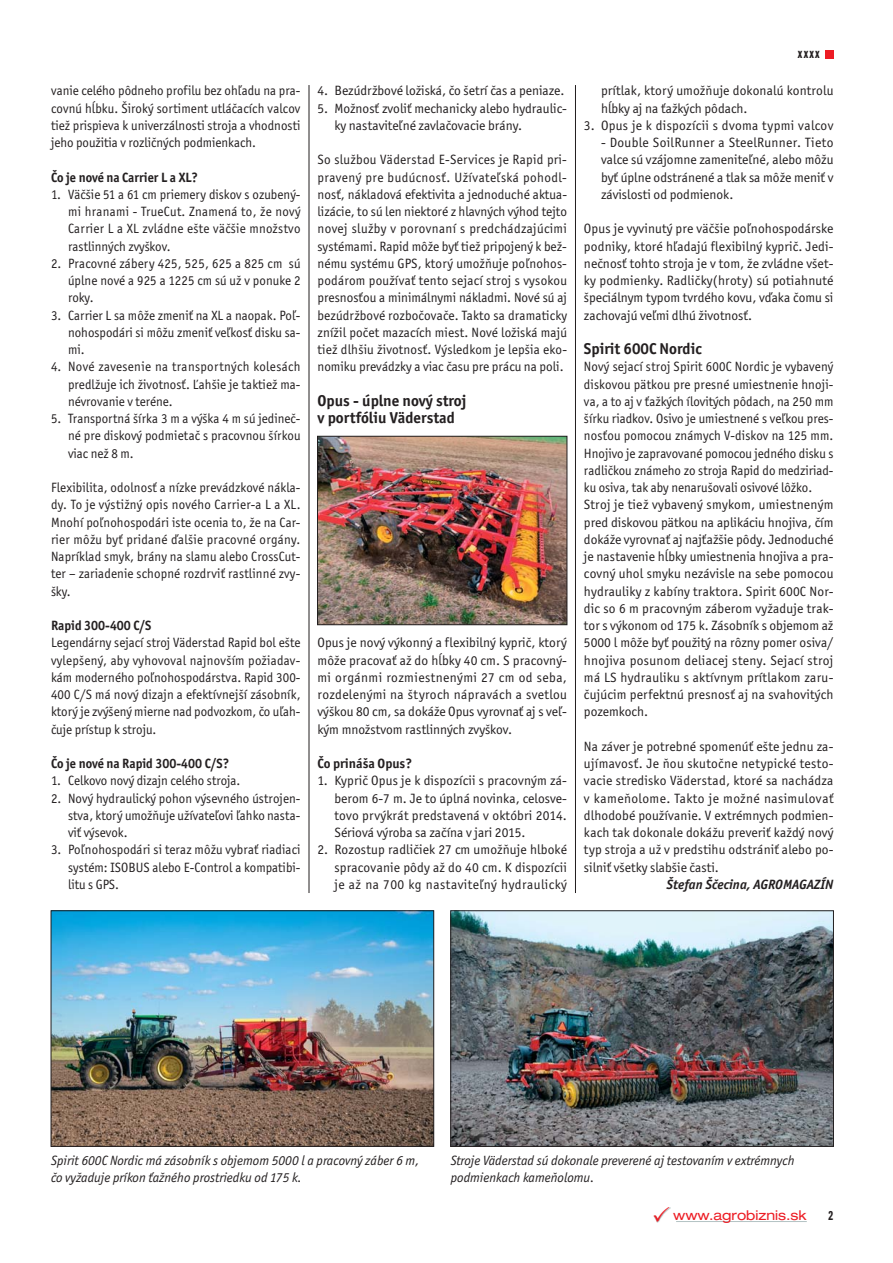
<style>
.page{position:relative;width:893px;height:1263px;background:#fff}
.page>*{position:absolute;margin:0;border:0;box-sizing:border-box;transform-origin:0 0}
.t1{font:700 15.75px/17.2px "Officina San Itc TEE";color:#231f20}
.t2{font:13.5px/17.2px "Officina San Itc TEE";color:#231f20;text-align:justify;scale:.96 1}
.t3{font:13.5px/17.2px "Officina San Itc TEE";color:#231f20;text-align:justify}
.t4{font:italic 13.5px/17.2px "Officina San Itc TEE";color:#231f20}
.t5{font:700 13.5px "Officina San Itc TEE";color:#231f20;scale:.96 1}
.t6{font:13.5px "Officina San Itc TEE";letter-spacing:.025em;color:#231f20}
.t7{font:italic 700 13.5px "Officina San Itc TEE";color:#231f20}
.t8{font:expanded 13.5px "Helvetica Neue LT Pro";color:#ed1c24}
.t9{font:700 13.5px "Officina San Itc TEE";color:#231f20}
.t10{font:700 condensed 13.5px "URW Grotesk TEE";color:#231f20}
</style>
<div class="page">
<div style="left:825px;top:50px;width:8px;height:8px;background:#ed1c24"></div>
<hr style="left:676px;top:1221px;width:131px;height:1px;background:#b3c3c4">
<hr style="left:309px;top:85px;width:1px;height:808px;background:#231f20">
<hr style="left:575px;top:85px;width:1px;height:808px;background:#231f20">
<img style="left:319px;top:438px;width:246px;height:185px">
<div style="left:317px;top:436px;width:250px;height:189px;border:1px solid #231f20"></div>
<img style="left:53px;top:912px;width:379px;height:233px">
<div style="left:51px;top:910px;width:383px;height:237px;border:1px solid #231f20"></div>
<img style="left:452px;top:912px;width:380px;height:233px">
<div style="left:450px;top:910px;width:384px;height:237px;border:1px solid #231f20"></div>
<svg style="left:654px;top:1208px;width:15px;height:14px"></svg>
<p class="t2" style="left:51px;top:83px;width:261px">vanie celého pôdneho profilu bez ohľadu na pra&shy;covnú hĺbku. Široký sortiment utláčacích valcov tiež prispieva k univerzálnosti stroja a vhodnosti jeho použitia v rozličných podmienkach.</p>
<p class="t5" style="left:51px;top:171px;width:155px">Čo je nové na Carrier L a XL?</p>
<p class="t2" style="left:68px;top:186px;width:244px;text-indent:-17px">1. Väčšie 51 a 61 cm priemery diskov s ozubený&shy;mi hranami - TrueCut. Znamená to, že nový Carrier L a XL zvládne ešte väčšie množstvo rastlinných zvyškov.</p>
<p class="t2" style="left:68px;top:255px;width:244px;text-indent:-17px">2. Pracovné zábery 425, 525, 625 a 825 cm sú úplne nové a 925 a 1225 cm sú už v ponuke 2 roky.</p>
<p class="t2" style="left:68px;top:307px;width:244px;text-indent:-17px">3. Carrier L sa môže zmeniť na XL a naopak. Poľ&shy;nohospodári si môžu zmeniť veľkosť disku sa&shy;mi.</p>
<p class="t2" style="left:68px;top:359px;width:244px;text-indent:-17px">4. Nové zavesenie na transportných kolesách predlžuje ich životnosť. Ľahšie je taktiež ma&shy;névrovanie v teréne.</p>
<p class="t2" style="left:68px;top:410px;width:244px;text-indent:-17px">5. Transportná šírka 3 m a výška 4 m sú jedineč&shy;né pre diskový podmietač s pracovnou šírkou viac než 8 m.</p>
<p class="t2" style="left:51px;top:479px;width:261px">Flexibilita, odolnosť a nízke prevádzkové nákla&shy;dy. To je výstižný opis nového Carrier-a L a XL.<br>Mnohí poľnohospodári iste ocenia to, že na Car&shy;rier môžu byť pridané ďalšie pracovné orgány.<br>Napríklad smyk, brány na slamu alebo CrossCut&shy;ter – zariadenie schopné rozdrviť rastlinné zvy&shy;šky.</p>
<p class="t5" style="left:51px;top:619px;width:106px">Rapid 300-400 C/S</p>
<p class="t2" style="left:51px;top:635px;width:261px">Legendárny sejací stroj Väderstad Rapid bol ešte vylepšený, aby vyhovoval najnovším požiadav&shy;kám moderného poľnohospodárstva. Rapid 300- 400 C/S má nový dizajn a efektívnejší zásobník, ktorý je zvýšený mierne nad podvozkom, čo uľah&shy;čuje prístup k stroju.</p>
<p class="t5" style="left:51px;top:757px;width:187px">Čo je nové na Rapid 300-400 C/S?</p>
<p class="t2" style="left:51px;top:773px;width:199px">1. Celkovo nový dizajn celého stroja.</p>
<p class="t2" style="left:68px;top:790px;width:244px;text-indent:-17px">2. Nový hydraulický pohon výsevného ústrojen&shy;stva, ktorý umožňuje užívateľovi ľahko nasta&shy;viť výsevok.</p>
<p class="t2" style="left:68px;top:842px;width:244px;text-indent:-17px">3. Poľnohospodári si teraz môžu vybrať riadiaci systém: ISOBUS alebo E-Control a kompatibi&shy;litu s GPS.</p>
<p class="t3" style="left:317px;top:83px;width:248px">4. Bezúdržbové ložiská, čo šetrí čas a peniaze.</p>
<p class="t3" style="left:334px;top:100px;width:234px;text-indent:-17px">5. Možnosť zvoliť mechanicky alebo hydraulic&shy;ky nastaviteľné zavlačovacie brány.</p>
<p class="t3" style="left:317px;top:152px;width:251px">So službou Väderstad E-Services je Rapid pri&shy;pravený pre budúcnosť. Užívateľská pohodl&shy;nosť, nákladová efektivita a jednoduché aktua&shy;lizácie, to sú len niektoré z hlavných výhod tejto novej služby v porovnaní s predchádzajúcimi systémami. Rapid môže byť tiež pripojený k bež&shy;nému systému GPS, ktorý umožňuje poľnohos&shy;podárom používať tento sejací stroj s vysokou presnosťou a minimálnymi nákladmi. Nové sú aj bezúdržbové rozbočovače. Takto sa dramaticky znížil počet mazacích miest. Nové ložiská majú tiež dlhšiu životnosť. Výsledkom je lepšia eko&shy;nomiku prevádzky a viac času pre prácu na poli.</p>
<p class="t1" style="left:317px;top:393px;width:150px">Opus - úplne nový stroj v portfóliu Väderstad</p>
<p class="t3" style="left:317px;top:635px;width:251px">Opus je nový výkonný a flexibilný kyprič, ktorý môže pracovať až do hĺbky 40 cm. S pracovný&shy;mi orgánmi rozmiestnenými 27 cm od seba, rozdelenými na štyroch nápravách a svetlou výškou 80 cm, sa dokáže Opus vyrovnať aj s veľ&shy;kým množstvom rastlinných zvyškov.</p>
<p class="t9" style="left:317px;top:757px;width:96px">Čo prináša Opus?</p>
<p class="t3" style="left:334px;top:773px;width:234px;text-indent:-17px">1. Kyprič Opus je k dispozícii s pracovným zá&shy;berom 6-7 m. Je to úplná novinka, celosve&shy;tovo prvýkrát predstavená v októbri 2014.<br>Sériová výroba sa začína v jari 2015.</p>
<p class="t3" style="left:334px;top:842px;width:234px;text-indent:-17px">2. Rozostup radličiek 27 cm umožňuje hlboké spracovanie pôdy až do 40 cm. K dispozícii je až na 700 kg nastaviteľný hydraulický</p>
<p class="t10" style="left:798px;top:49px;width:23px">xxxx</p>
<p class="t3" style="left:601px;top:83px;width:234px">prítlak, ktorý umožňuje dokonalú kontrolu hĺbky aj na ťažkých pôdach.</p>
<p class="t6" style="left:584px;top:118px;width:251px">3. Opus je k dispozícii s dvoma typmi valcov</p>
<p class="t3" style="left:601px;top:134px;width:234px">- Double SoilRunner a SteelRunner. Tieto valce sú vzájomne zameniteľné, alebo môžu byť úplne odstránené a tlak sa môže meniť v závislosti od podmienok.</p>
<p class="t3" style="left:584px;top:221px;width:251px">Opus je vyvinutý pre väčšie poľnohospodárske podniky, ktoré hľadajú flexibilný kyprič. Jedi&shy;nečnosť tohto stroja je v tom, že zvládne všet&shy;ky podmienky. Radličky(hroty) sú potiahnuté špeciálnym typom tvrdého kovu, vďaka čomu si zachovajú veľmi dlhú životnosť.</p>
<p class="t1" style="left:584px;top:341px;width:119px">Spirit 600C Nordic</p>
<p class="t2" style="left:584px;top:359px;width:261px;text-align:left">Nový sejací stroj Spirit 600C Nordic je vybavený diskovou pätkou pre presné umiestnenie hnoji&shy;va, a to aj v ťažkých ílovitých pôdach, na 250 mm šírku riadkov. Osivo je umiestnené s veľkou pres&shy;nosťou pomocou známych V-diskov na 125 mm.<br>Hnojivo je zapravované pomocou jedného disku s radličkou známeho zo stroja Rapid do medziriad&shy;ku osiva, tak aby nenarušovali osivové lôžko.<br>Stroj je tiež vybavený smykom, umiestneným pred diskovou pätkou na aplikáciu hnojiva, čím dokáže vyrovnať aj najťažšie pôdy. Jednoduché je nastavenie hĺbky umiestnenia hnojiva a pra&shy;covný uhol smyku nezávisle na sebe pomocou hydrauliky z kabíny traktora. Spirit 600C Nor&shy;dic so 6 m pracovným záberom vyžaduje trak&shy;tor s výkonom od 175 k. Zásobník s objemom až 5000 l môže byť použitý na rôzny pomer osiva/ hnojiva posunom deliacej steny. Sejací stroj má LS hydrauliku s aktívnym prítlakom zaru&shy;čujúcim perfektnú presnosť aj na svahovitých pozemkoch.</p>
<p class="t3" style="left:584px;top:738px;width:251px">Na záver je potrebné spomenúť ešte jednu za&shy;ujímavosť. Je ňou skutočne netypické testo&shy;vacie stredisko Väderstad, ktoré sa nachádza v kameňolome. Takto je možné nasimulovať dlhodobé používanie. V extrémnych podmien&shy;kach tak dokonale dokážu preveriť každý nový typ stroja a už v predstihu odstrániť alebo po&shy;silniť všetky slabšie časti.</p>
<p class="t7" style="left:666px;top:878px;width:168px">Štefan Ščecina, AGROMAGAZÍN</p>
<p class="t4" style="left:51px;top:1152px;width:370px">Spirit 600C Nordic má zásobník s objemom 5000 l a pracovný záber 6 m, čo vyžaduje príkon ťažného prostriedku od 175 k.</p>
<p class="t4" style="left:451px;top:1152px;width:345px">Stroje Väderstad sú dokonale preverené aj testovaním v extrémnych podmienkach kameňolomu.</p>
<p class="t8" style="left:673px;top:1210px;width:135px">www.agrobiznis.sk</p>
<p class="t10" style="left:828px;top:1210px;width:7px">2</p>
</div>
